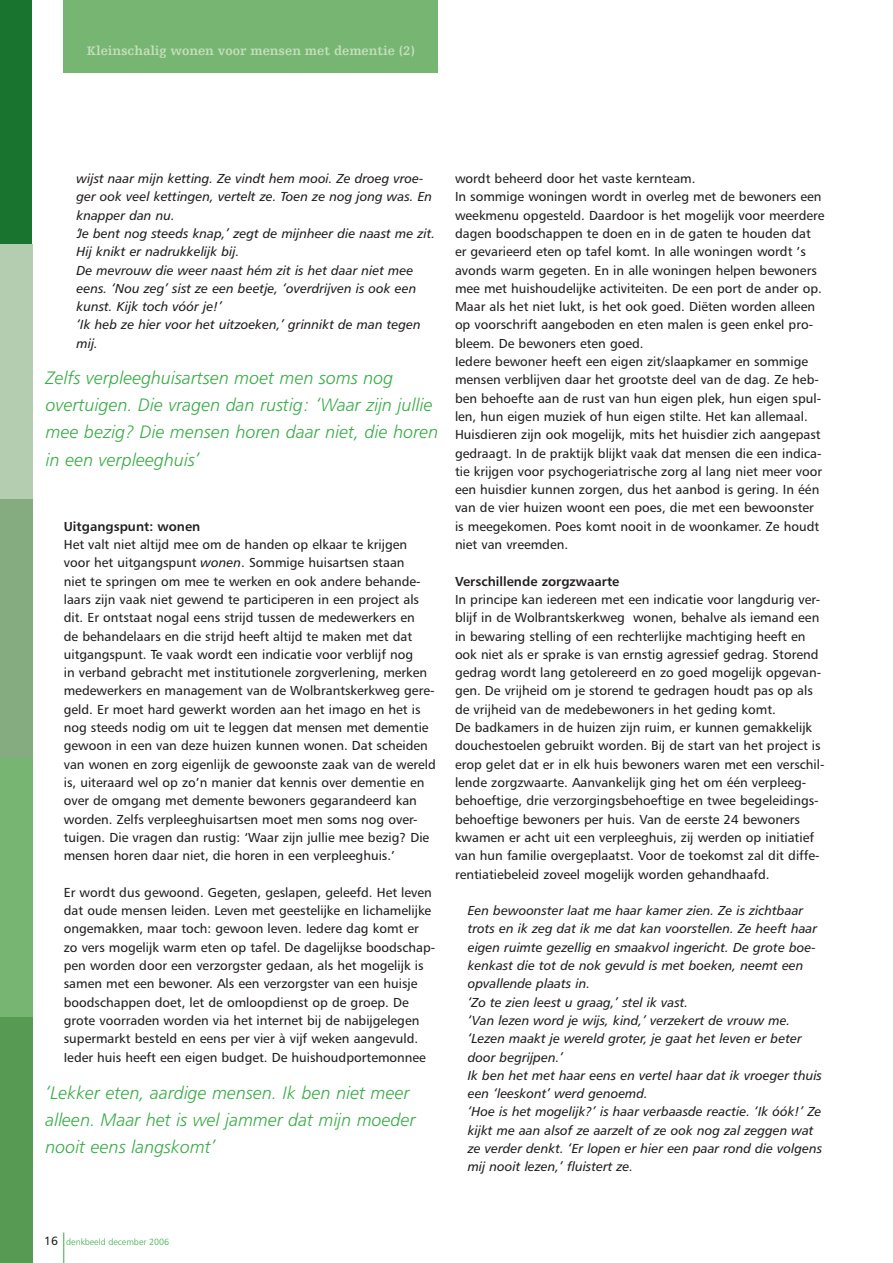
<style>
.page{position:relative;width:893px;height:1263px;background:#fff}
.page>*{position:absolute;margin:0;border:0;box-sizing:border-box;transform-origin:0 0}
.t1{font:18px/27px "Humanist 777 BT Light Italic B";color:#3aab48}
.t2{font:13.05px/18.3px "Humanist 777 BT Roman B";color:#231f20}
.t3{font:13.05px/18.3px "Humanist 777 BT Italic B";color:#231f20}
.t4{font:13.05px "Humanist 777 BT Bold B";color:#231f20}
.t5{font:700 13.05px "Humanist Slabserif 712 BT";color:#c5dfbe}
.t6{font:9px "Humanist 777 BT Light B";color:#3aab48}
.s1{font-family:"Humanist 777 BT Italic B"}
.s2{font-family:"Humanist 777 BT Roman B";font-size:12px;color:#231f20}
</style>
<div class="page">
<hr style="left:63px;top:1232px;width:1px;height:31px;background:#3aab48">
<div style="left:0;top:0;width:32px;height:244px;background:#18742e"></div>
<div style="left:0;top:244px;width:32px;height:255px;background:#b4ccaf"></div>
<div style="left:0;top:499px;width:32px;height:259px;background:#85ac80"></div>
<div style="left:0;top:758px;width:32px;height:259px;background:#77b672"></div>
<div style="left:0;top:1017px;width:32px;height:246px;background:#569a54"></div>
<div style="left:64px;top:0;width:374px;height:73px;background:#77b672"></div>
<p class="t5" style="left:87px;top:43px;width:330px">Kleinschalig wonen voor mensen met dementie (2)</p>
<p class="t3" style="left:77px;top:169px;width:360px">wijst naar mijn ketting. Ze vindt hem mooi. Ze droeg vroe&shy;ger ook veel kettingen, vertelt ze. Toen ze nog jong was. En knapper dan nu.<br>‘Je bent nog steeds knap,’ zegt de mijnheer die naast me zit.<br>Hij knikt er nadrukkelijk bij.<br>De mevrouw die weer naast hém zit is het daar niet mee eens. ‘Nou zeg’ sist ze een beetje, ‘overdrijven is ook een kunst. Kijk toch vóór je!’<br>‘Ik heb ze hier voor het uitzoeken,’ grinnikt de man tegen mij.</p>
<h1 class="t1" style="left:46px;top:364px;width:394px">Zelfs verpleeghuisartsen moet men soms nog overtuigen. Die vragen dan rustig: ‘Waar zijn jullie mee bezig? Die mensen horen daar niet, die horen in een verpleeghuis’</h1>
<p class="t4" style="left:64px;top:518px;width:138px">Uitgangspunt: wonen</p>
<p class="t2" style="left:64px;top:535px;width:374px">Het valt niet altijd mee om de handen op elkaar te krijgen voor het uitgangspunt <span class="s1">wonen</span>. Sommige huisartsen staan<br>niet te springen om mee te werken en ook andere behande&shy;laars zijn vaak niet gewend te participeren in een project als dit. Er ontstaat nogal eens strijd tussen de medewerkers en<br>de behandelaars en die strijd heeft altijd te maken met dat uitgangspunt. Te vaak wordt een indicatie voor verblijf nog<br>in verband gebracht met institutionele zorgverlening, merken medewerkers en management van de Wolbrantskerkweg gere&shy;geld. Er moet hard gewerkt worden aan het imago en het is nog steeds nodig om uit te leggen dat mensen met dementie gewoon in een van deze huizen kunnen wonen. Dat scheiden van wonen en zorg eigenlijk de gewoonste zaak van de wereld is, uiteraard wel op zo’n manier dat kennis over dementie en over de omgang met demente bewoners gegarandeerd kan worden. Zelfs verpleeghuisartsen moet men soms nog over&shy;tuigen. Die vragen dan rustig: ‘Waar zijn jullie mee bezig? Die mensen horen daar niet, die horen in een verpleeghuis.’</p>
<p class="t2" style="left:64px;top:883px;width:373px">Er wordt dus gewoond. Gegeten, geslapen, geleefd. Het leven dat oude mensen leiden. Leven met geestelijke en lichamelijke ongemakken, maar toch: gewoon leven. Iedere dag komt er zo vers mogelijk warm eten op tafel. De dagelijkse boodschap&shy;pen worden door een verzorgster gedaan, als het mogelijk is samen met een bewoner. Als een verzorgster van een huisje boodschappen doet, let de omloopdienst op de groep. De grote voorraden worden via het internet bij de nabijgelegen supermarkt besteld en eens per vier à vijf weken aangevuld.<br>Ieder huis heeft een eigen budget. De huishoudportemonnee</p>
<h1 class="t1" style="left:45px;top:1078px;width:372px">‘Lekker eten, aardige mensen. Ik ben niet meer alleen. Maar het is wel jammer dat mijn moeder nooit eens langskomt’</h1>
<p class="t2" style="left:455px;top:169px;width:371px">wordt beheerd door het vaste kernteam.<br>In sommige woningen wordt in overleg met de bewoners een weekmenu opgesteld. Daardoor is het mogelijk voor meerdere dagen boodschappen te doen en in de gaten te houden dat er gevarieerd eten op tafel komt. In alle woningen wordt ’s avonds warm gegeten. En in alle woningen helpen bewoners mee met huishoudelijke activiteiten. De een port de ander op.<br>Maar als het niet lukt, is het ook goed. Diëten worden alleen op voorschrift aangeboden en eten malen is geen enkel pro&shy;bleem. De bewoners eten goed.<br>Iedere bewoner heeft een eigen zit/slaapkamer en sommige mensen verblijven daar het grootste deel van de dag. Ze heb&shy;ben behoefte aan de rust van hun eigen plek, hun eigen spul&shy;len, hun eigen muziek of hun eigen stilte. Het kan allemaal.<br>Huisdieren zijn ook mogelijk, mits het huisdier zich aangepast gedraagt. In de praktijk blijkt vaak dat mensen die een indica&shy;tie krijgen voor psychogeriatrische zorg al lang niet meer voor een huisdier kunnen zorgen, dus het aanbod is gering. In één van de vier huizen woont een poes, die met een bewoonster is meegekomen. Poes komt nooit in de woonkamer. Ze houdt niet van vreemden.</p>
<p class="t4" style="left:455px;top:573px;width:166px">Verschillende zorgzwaarte</p>
<p class="t2" style="left:455px;top:590px;width:371px">In principe kan iedereen met een indicatie voor langdurig ver&shy;blijf in de Wolbrantskerkweg wonen, behalve als iemand een in bewaring stelling of een rechterlijke machtiging heeft en ook niet als er sprake is van ernstig agressief gedrag. Storend gedrag wordt lang getolereerd en zo goed mogelijk opgevan&shy;gen. De vrijheid om je storend te gedragen houdt pas op als de vrijheid van de medebewoners in het geding komt.<br>De badkamers in de huizen zijn ruim, er kunnen gemakkelijk douchestoelen gebruikt worden. Bij de start van het project is erop gelet dat er in elk huis bewoners waren met een verschil&shy;lende zorgzwaarte. Aanvankelijk ging het om één verpleeg&shy;behoeftige, drie verzorgingsbehoeftige en twee begeleidings&shy;behoeftige bewoners per huis. Van de eerste 24 bewoners kwamen er acht uit een verpleeghuis, zij werden op initiatief van hun familie overgeplaatst. Voor de toekomst zal dit diffe&shy;rentiatiebeleid zoveel mogelijk worden gehandhaafd.</p>
<p class="t3" style="left:468px;top:901px;width:356px">Een bewoonster laat me haar kamer zien. Ze is zichtbaar trots en ik zeg dat ik me dat kan voorstellen. Ze heeft haar eigen ruimte gezellig en smaakvol ingericht. De grote boe&shy;kenkast die tot de nok gevuld is met boeken, neemt een opvallende plaats in.<br>‘Zo te zien leest u graag,’ stel ik vast.<br>‘Van lezen word je wijs, kind,’ verzekert de vrouw me. ‘Lezen maakt je wereld groter, je gaat het leven er beter door begrijpen.’<br>Ik ben het met haar eens en vertel haar dat ik vroeger thuis een ‘leeskont’ werd genoemd.<br>‘Hoe is het mogelijk?’ is haar verbaasde reactie. ‘Ik óók!’ Ze kijkt me aan alsof ze aarzelt of ze ook nog zal zeggen wat ze verder denkt. ‘Er lopen er hier een paar rond die volgens mij nooit lezen,’ fluistert ze.</p>
<p class="t6" style="left:44px;top:1236px;width:127px"><span class="s2">16</span> denkbeeld december 2006</p>
</div>
